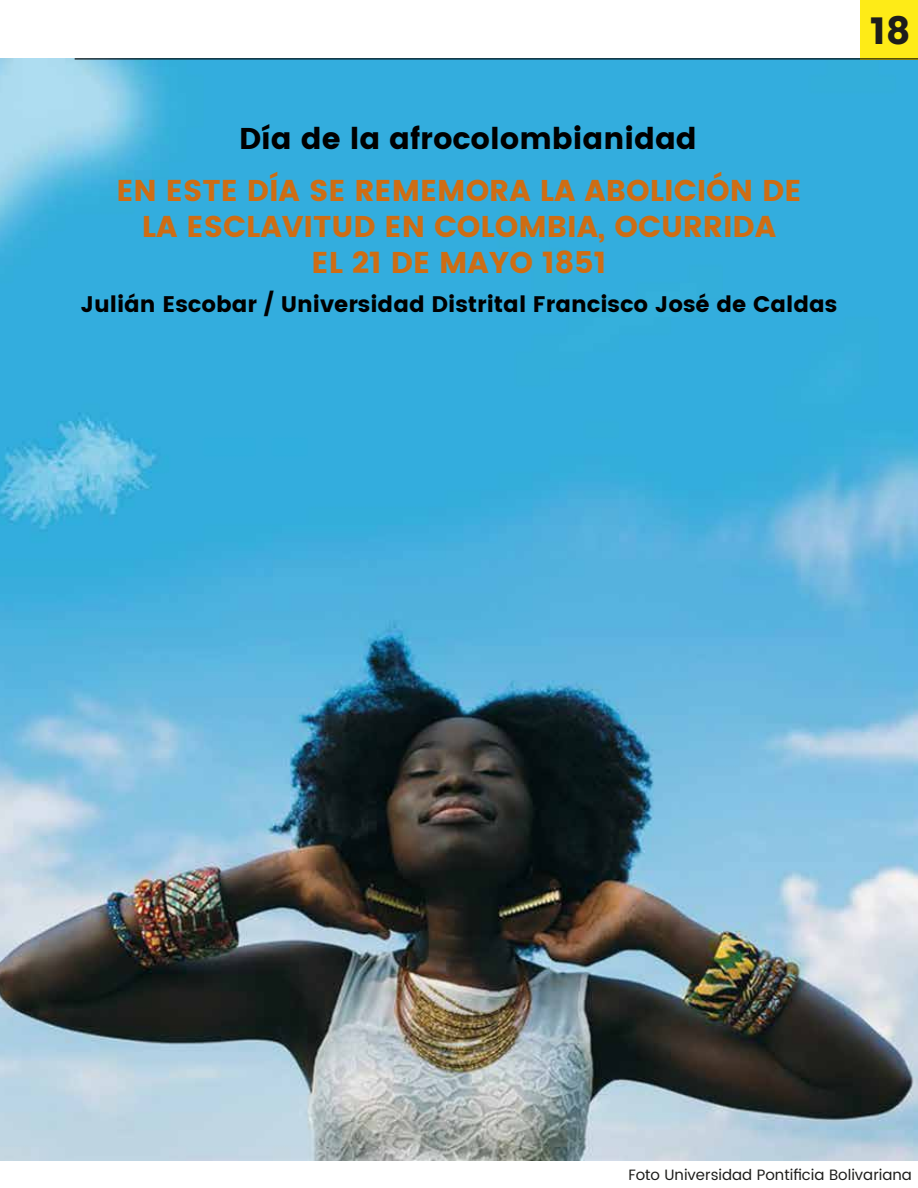
<style>
.page{position:relative;width:918px;height:1188px;background:#fff}
.page>*{position:absolute;margin:0;border:0;box-sizing:border-box;transform-origin:0 0}
.t1{font:37.5px "Poppins";color:#1d1d1b}
.t2{font:30px/36px "Poppins";color:#ce6d14;text-align:center}
.t3{font:30px "Poppins";color:#000}
.t4{font:22.5px "Poppins";color:#000}
.t5{font:15px "Poppins";color:#1d1d1b}
</style>
<div class="page">
<img style="left:0;top:58px;width:918px;height:1102px">
<div style="left:860px;top:0;width:58px;height:59px;background:#feeb17"></div>
<hr style="left:75px;top:58px;width:843px;height:1px;background:#000">
<p class="t3" style="left:239px;top:121px;width:459px">Día de la afrocolombianidad</p>
<p class="t2" style="left:116px;top:173px;width:687px">EN ESTE DÍA SE REMEMORA LA ABOLICIÓN DE<br>LA ESCLAVITUD EN COLOMBIA, OCURRIDA<br>EL 21 DE MAYO 1851</p>
<p class="t4" style="left:81px;top:291px;width:758px">Julián Escobar / Universidad Distrital Francisco José de Caldas</p>
<p class="t1" style="left:870px;top:9px;width:42px">18</p>
<p class="t5" style="left:628px;top:1164px;width:285px">Foto Universidad Pontificia Bolivariana</p>
</div>
